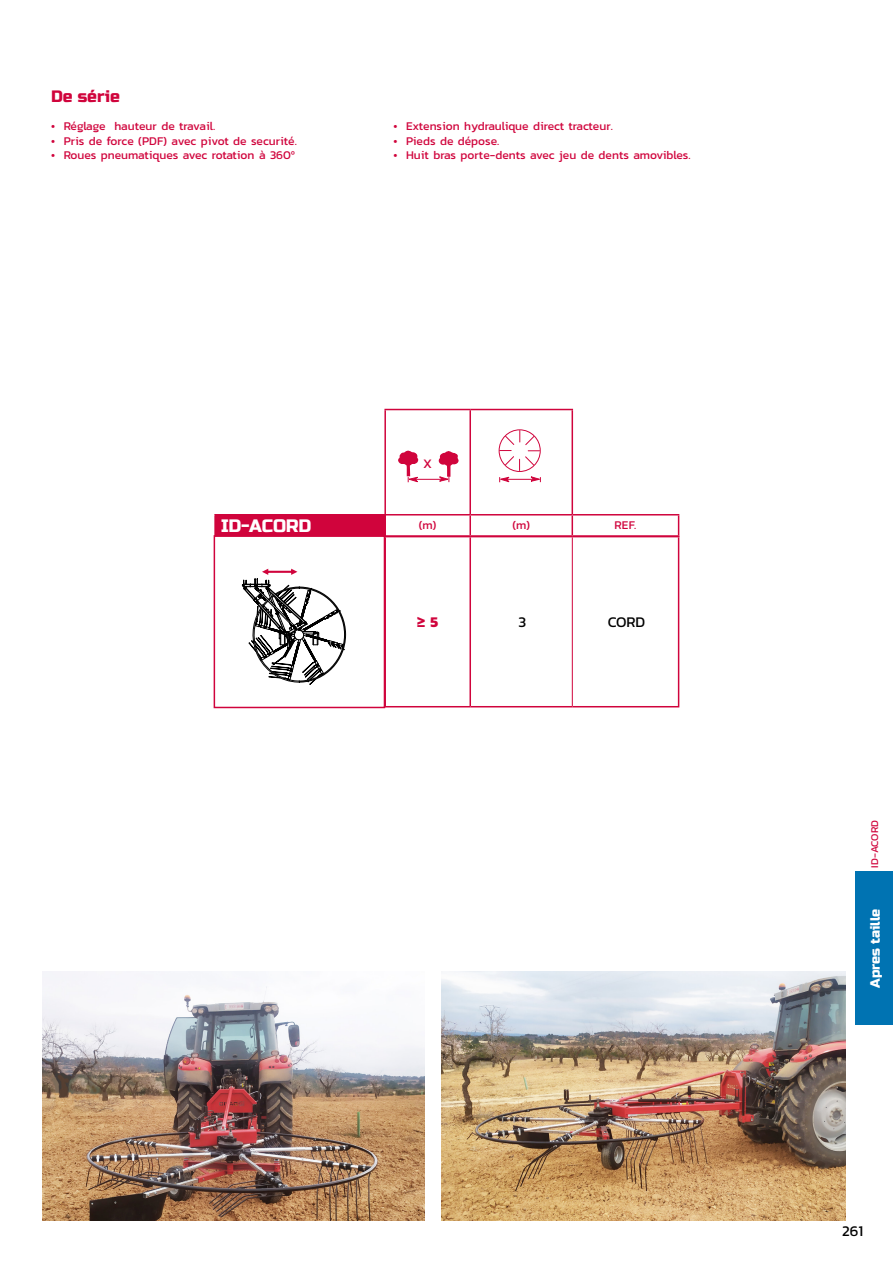
<style>
.page{position:relative;width:893px;height:1263px;background:#fff}
.page>*{position:absolute;margin:0;border:0;box-sizing:border-box;transform-origin:0 0}
.t1{font:18px "Russo One";letter-spacing:-.015em;color:#fff}
.t2{font:16.5px "Russo One";color:#d0043c}
.t3{font:15px "Kanit";color:#000}
.t4{font:700 15px "Kanit";color:#d0043c}
.t5{font:13.5px "Russo One";color:#fff}
.t6{font:13.2px "Kanit";color:#d0043c}
.t7{font:12px "Kanit";color:#d0043c}
.t8{font:10.5px "Kanit";color:#d0043c}
</style>
<div class="page">
<div style="left:856px;top:872px;width:37px;height:153px;background:#0073b2"></div>
<img style="left:441px;top:971px;width:404px;height:249px">
<img style="left:43px;top:971px;width:382px;height:250px">
<svg style="left:386px;top:409px;width:188px;height:105px"></svg>
<div style="left:215px;top:515px;width:170px;height:21px;background:#d0043c"></div>
<hr style="left:384px;top:515px;width:2px;height:20px;background:#d0043c">
<hr style="left:470px;top:514px;width:102px;height:1px;background:#d0043c">
<hr style="left:469px;top:515px;width:2px;height:20px;background:#d0043c">
<hr style="left:572px;top:514px;width:107px;height:1px;background:#d0043c">
<svg style="left:572px;top:515px;width:1px;height:20px"></svg>
<hr style="left:214px;top:514px;width:170px;height:1px;background:#d0043c">
<hr style="left:214px;top:515px;width:2px;height:20px;background:#d0043c">
<hr style="left:384px;top:409px;width:86px;height:1px;background:#d0043c">
<hr style="left:384px;top:410px;width:2px;height:104px;background:#d0043c">
<svg style="left:678px;top:515px;width:1px;height:20px"></svg>
<hr style="left:470px;top:409px;width:103px;height:1px;background:#d0043c">
<hr style="left:469px;top:410px;width:2px;height:104px;background:#d0043c">
<hr style="left:572px;top:410px;width:1px;height:104px;background:#d0043c">
<hr style="left:384px;top:514px;width:86px;height:1px;background:#d0043c">
<hr style="left:384px;top:535px;width:86px;height:2px;background:#d0043c">
<hr style="left:470px;top:535px;width:102px;height:2px;background:#d0043c">
<hr style="left:572px;top:535px;width:107px;height:2px;background:#d0043c">
<hr style="left:409px;top:479px;width:39px;height:1px;background:#d0043c">
<svg style="left:398px;top:450px;width:21px;height:33px"></svg>
<svg style="left:438px;top:451px;width:21px;height:31px"></svg>
<hr style="left:384px;top:537px;width:2px;height:169px;background:#d0043c">
<hr style="left:384px;top:706px;width:86px;height:1px;background:#d0043c">
<hr style="left:469px;top:537px;width:2px;height:169px;background:#d0043c">
<hr style="left:470px;top:706px;width:102px;height:1px;background:#d0043c">
<hr style="left:572px;top:706px;width:107px;height:1px;background:#d0043c">
<hr style="left:678px;top:537px;width:1px;height:169px;background:#d0043c">
<hr style="left:572px;top:537px;width:1px;height:169px;background:#d0043c">
<svg style="left:242px;top:569px;width:104px;height:116px"></svg>
<div style="left:214px;top:535px;width:171px;height:173px;border:2px solid #d0043c"></div>
<svg style="left:498px;top:429px;width:43px;height:54px"></svg>
<h2 class="t2" style="left:51px;top:87px;width:70px">De série</h2>
<p class="t7" style="left:51px;top:118px;width:166px">• Réglage hauteur de travail.</p>
<p class="t7" style="left:51px;top:132px;width:247px">• Pris de force (PDF) avec pivot de securité.</p>
<p class="t7" style="left:51px;top:147px;width:246px">• Roues pneumatiques avec rotation à 360º</p>
<p class="t7" style="left:393px;top:118px;width:221px">• Extension hydraulique direct tracteur.</p>
<p class="t7" style="left:393px;top:132px;width:108px">• Pieds de dépose.</p>
<p class="t7" style="left:393px;top:147px;width:299px">• Huit bras porte-dents avec jeu de dents amovibles.</p>
<p class="t6" style="left:423px;top:454px;width:10px">X</p>
<h1 class="t1" style="left:221px;top:515px;width:92px">ID-ACORD</h1>
<p class="t7" style="left:419px;top:516px;width:19px">(m)</p>
<p class="t7" style="left:512px;top:516px;width:19px">(m)</p>
<p class="t7" style="left:615px;top:516px;width:23px">REF.</p>
<p class="t4" style="left:417px;top:610px;width:23px">≥ 5</p>
<p class="t3" style="left:518px;top:611px;width:9px">3</p>
<p class="t3" style="left:608px;top:611px;width:39px">CORD</p>
<p class="t8" style="left:867px;top:867px;width:49px;rotate:-90deg">ID-ACORD</p>
<p class="t5" style="left:867px;top:988px;width:81px;rotate:-90deg">Apres taille</p>
<p class="t3" style="left:842px;top:1220px;width:23px">261</p>
</div>
